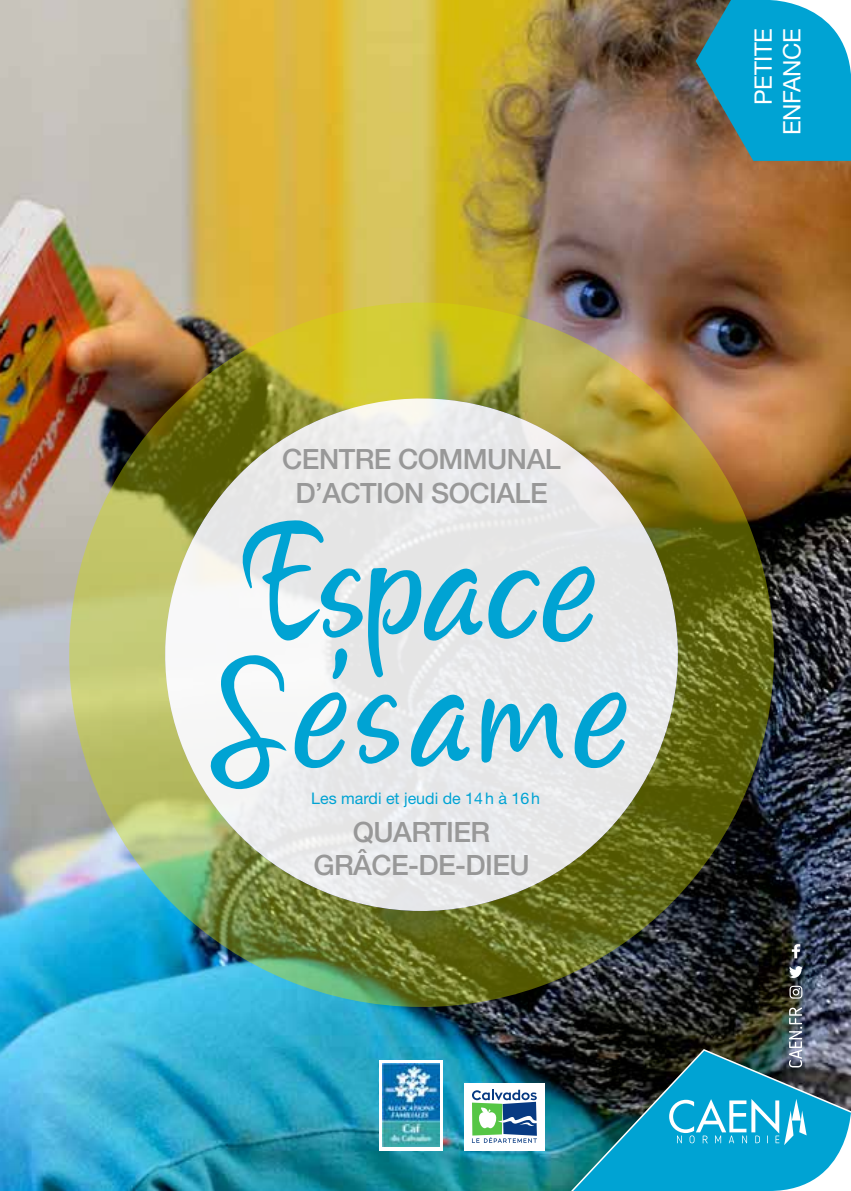
<style>
.page{position:relative;width:851px;height:1191px;background:#fff}
.page>*{position:absolute;margin:0;border:0;box-sizing:border-box;transform-origin:0 0}
.t1{font:166px/126px "Martyn Demo";letter-spacing:.015em;color:#00a3d3}
.t2{font:500 28px/33.6px "Helvetica Neue";letter-spacing:-.02em;color:#989898;text-align:center}
.t3{font:24px/28.8px "Helvetica Neue";letter-spacing:-.02em;color:#fff;text-align:right}
.t4{font:16px "Helvetica Neue";color:#00a3d3}
</style>
<div class="page">
<img style="left:0;top:0;width:850px;height:1191px">
<p class="t2" style="left:282px;top:442px;width:280px">CENTRE COMMUNAL<br>D’ACTION SOCIALE</p>
<h1 class="t1" style="left:211px;top:532px;width:423px">Espace<br>Sésame</h1>
<p class="t2" style="left:313px;top:814px;width:218px">QUARTIER<br>GRÂCE-DE-DIEU</p>
<p class="t4" style="left:311px;top:788px;width:230px">Les mardi et jeudi de 14h à 16h</p>
<p class="t3" style="left:748px;top:135px;width:108px;rotate:-90deg">PETITE<br>ENFANCE</p>
</div>
